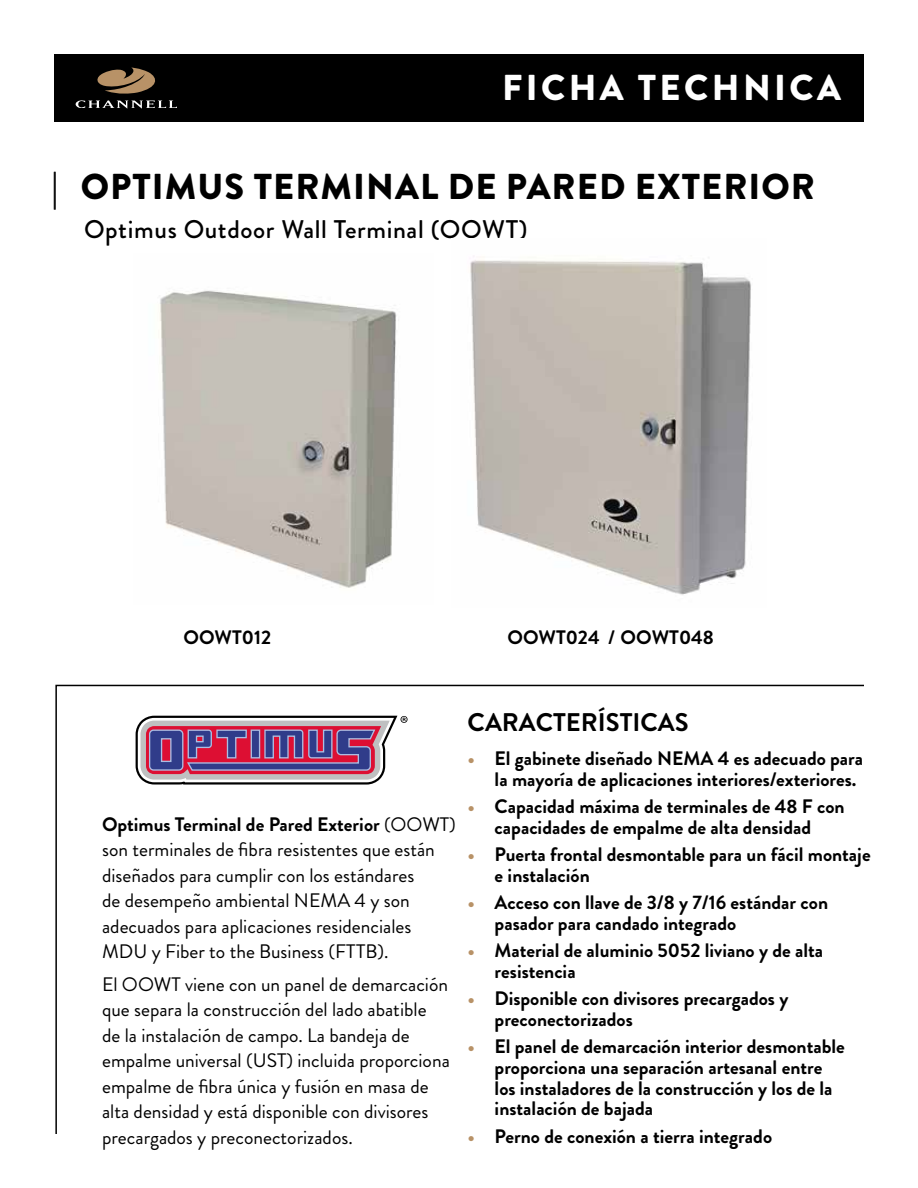
<style>
.page{position:relative;width:918px;height:1188px;background:#fff}
.page>*{position:absolute;margin:0;border:0;box-sizing:border-box;transform-origin:0 0}
.t1{font:900 36px "Brandon Grotesque";letter-spacing:.03em;color:#000}
.t2{font:900 36px "Brandon Grotesque";letter-spacing:.095em;color:#fff}
.t3{font:500 25.5px "Brandon Grotesque";letter-spacing:.025em;color:#000}
.t4{font:700 25.5px "Brandon Grotesque";color:#000}
.t5{font:700 19.5px/20.7px "Brandon Grotesque";color:#000}
.t6{font:19.5px/25.5px "Brandon Grotesque";color:#000}
.s1{font-weight:700}
.s2{color:#b89267}
</style>
<div class="page">
<div style="left:54px;top:54px;width:810px;height:68px;background:#000"></div>
<svg style="left:75px;top:67px;width:102px;height:42px"></svg>
<svg style="left:55px;top:684px;width:809px;height:450px"></svg>
<svg style="left:134px;top:715px;width:274px;height:71px"></svg>
<img style="left:470px;top:256px;width:281px;height:339px">
<img style="left:159px;top:290px;width:240px;height:298px">
<h1 class="t2" style="left:502px;top:62px;width:340px">FICHA TECHNICA</h1>
<h1 class="t1" style="left:52px;top:161px;width:765px">| OPTIMUS TERMINAL DE PARED EXTERIOR</h1>
<h2 class="t3" style="left:84px;top:212px;width:445px">Optimus Outdoor Wall Terminal (OOWT)</h2>
<p class="t5" style="left:183px;top:627px;width:89px">OOWT012</p>
<p class="t5" style="left:507px;top:627px;width:208px">OOWT024 / OOWT048</p>
<p class="t6" style="left:102px;top:812px;width:355px"><span class="s1">Optimus Terminal de Pared Exterior</span> (OOWT) son terminales de fibra resistentes que están diseñados para cumplir con los estándares<br>de desempeño ambiental NEMA 4 y son adecuados para aplicaciones residenciales MDU y Fiber to the Business (FTTB).</p>
<p class="t6" style="left:102px;top:971px;width:349px">El OOWT viene con un panel de demarcación que separa la construcción del lado abatible<br>de la instalación de campo. La bandeja de empalme universal (UST) incluida proporciona empalme de fibra única y fusión en masa de alta densidad y está disponible con divisores precargados y preconectorizados.</p>
<h2 class="t4" style="left:468px;top:705px;width:223px">CARACTERÍSTICAS</h2>
<p class="t5" style="left:495px;top:749px;width:370px;text-indent:-27px"><span class="s2">•</span> El gabinete diseñado NEMA 4 es adecuado para la mayoría de aplicaciones interiores/exteriores.</p>
<p class="t5" style="left:468px;top:797px;width:379px;text-align:center"><span class="s2">•</span> Capacidad máxima de terminales de 48 F con capacidades de empalme de alta densidad</p>
<p class="t5" style="left:495px;top:845px;width:378px;text-indent:-27px"><span class="s2">•</span> Puerta frontal desmontable para un fácil montaje e instalación</p>
<p class="t5" style="left:495px;top:893px;width:335px;text-indent:-27px"><span class="s2">•</span> Acceso con llave de 3/8 y 7/16 estándar con pasador para candado integrado</p>
<p class="t5" style="left:495px;top:941px;width:330px;text-indent:-27px"><span class="s2">•</span> Material de aluminio 5052 liviano y de alta resistencia</p>
<p class="t5" style="left:495px;top:989px;width:295px;text-indent:-27px"><span class="s2">•</span> Disponible con divisores precargados y preconectorizados</p>
<p class="t5" style="left:495px;top:1037px;width:352px;text-indent:-27px"><span class="s2">•</span> El panel de demarcación interior desmontable proporciona una separación artesanal entre los instaladores de la construcción y los de la instalación de bajada</p>
<p class="t5" style="left:468px;top:1126px;width:306px"><span class="s2">•</span> Perno de conexión a tierra integrado</p>
</div>
